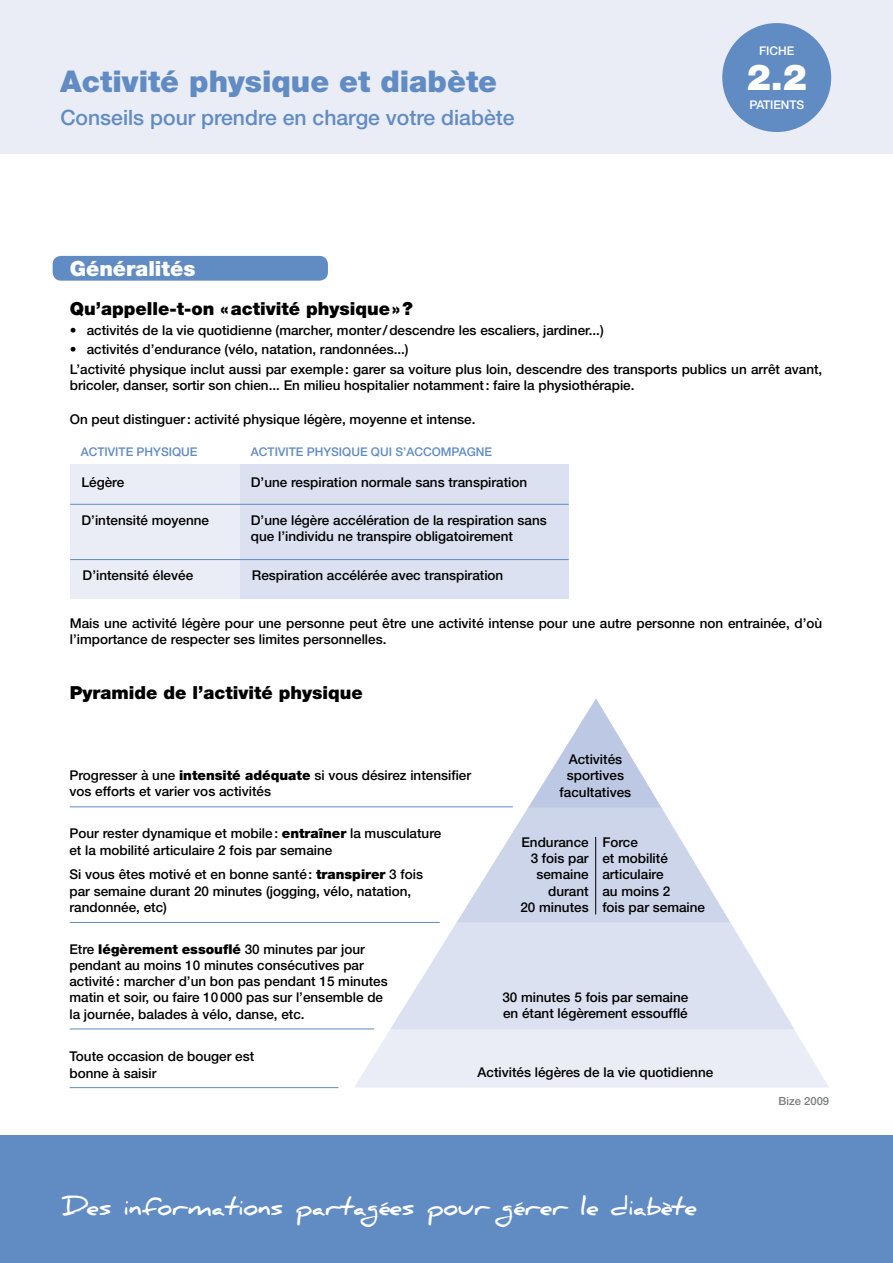
<style>
.page{position:relative;width:893px;height:1263px;background:#fff}
.page>*{position:absolute;margin:0;border:0;box-sizing:border-box;transform-origin:0 0}
.t1{font:900 36px "Helvetica Neue";color:#fff}
.t2{font:900 30px "Helvetica Neue";color:#618bc3}
.t3{font:700 24px "Daniel";color:#fff}
.t4{font:500 21.15px "Helvetica Neue";color:#618bc3}
.t5{font:900 21px "Helvetica Neue";color:#fff}
.t6{font:900 18px "Helvetica Neue";color:#000}
.t7{font:500 13.5px/16.2px "Helvetica Neue";color:#000}
.t8{font:500 12px "Helvetica Neue";color:#618bc3}
.t9{font:500 12px "Helvetica Neue";letter-spacing:-.01em;color:#fff}
.t10{font:500 11.25px "Helvetica Neue";color:#7b7c7e}
.s1{font-weight:900}
</style>
<div class="page">
<svg style="left:354px;top:807px;width:475px;height:280px;fill:#eaedf6"></svg>
<svg style="left:390px;top:699px;width:404px;height:330px"></svg>
<div style="left:0;top:0;width:893px;height:153px;background:#eaedf6"></div>
<div style="left:722px;top:23px;width:109px;height:109px;background:#618bc3;border-radius:50%"></div>
<div style="left:0;top:1135px;width:893px;height:128px;background:#618bc3"></div>
<div style="left:53px;top:256px;width:275px;height:25px;background:#618bc3;border-radius:9px"></div>
<hr style="left:70px;top:806px;width:443px;height:1px;background:#618bc3">
<hr style="left:70px;top:922px;width:370px;height:1px;background:#618bc3">
<hr style="left:595px;top:837px;width:1px;height:77px;background:#000">
<hr style="left:70px;top:1028px;width:304px;height:1px;background:#618bc3">
<hr style="left:70px;top:1087px;width:268px;height:1px;background:#618bc3">
<div style="left:70px;top:464px;width:462px;height:135px;background:#eaedf6"></div>
<div style="left:240px;top:464px;width:329px;height:135px;background:#dbe1f0"></div>
<hr style="left:70px;top:559px;width:499px;height:1px;background:#618bc3">
<hr style="left:70px;top:504px;width:499px;height:1px;background:#618bc3">
<h2 class="t2" style="left:60px;top:63px;width:438px">Activité physique et diabète</h2>
<h3 class="t4" style="left:60px;top:105px;width:456px">Conseils pour prendre en charge votre diabète</h3>
<p class="t9" style="left:759px;top:44px;width:37px">FICHE</p>
<h1 class="t1" style="left:747px;top:56px;width:62px">2.2</h1>
<p class="t9" style="left:749px;top:98px;width:56px">patie nts</p>
<h3 class="t5" style="left:70px;top:256px;width:127px">Généralités</h3>
<h3 class="t6" style="left:70px;top:298px;width:345px">Qu’appelle-t-on «activité physique»?</h3>
<p class="t7" style="left:70px;top:322px;width:535px">• activités de la vie quotidienne (marcher, monter/descendre les escaliers, jardiner...)</p>
<p class="t7" style="left:70px;top:338px;width:754px;line-height:20.4px">• activités d’endurance (vélo, natation, randonnées...)<br>L’activité physique inclut aussi par exemple: garer sa voiture plus loin, descendre des transports publics un arrêt avant,</p>
<p class="t7" style="left:70px;top:377px;width:566px">bricoler, danser, sortir son chien... En milieu hospitalier notamment: faire la physiothérapie.</p>
<p class="t7" style="left:70px;top:410px;width:407px">On peut distinguer: activité physique légère, moyenne et intense.</p>
<p class="t8" style="left:81px;top:444px;width:117px">Activite physique</p>
<p class="t8" style="left:251px;top:444px;width:174px">activite physique qui s’accom</p>
<p class="t8" style="left:452px;top:444px;width:41px">pagne</p>
<p class="t7" style="left:82px;top:473px;width:44px">Légère</p>
<p class="t7" style="left:251px;top:473px;width:278px">D’une respiration normale sans transpiration</p>
<p class="t7" style="left:82px;top:512px;width:129px">D’intensité moyenne</p>
<p class="t7" style="left:251px;top:512px;width:297px">D’une légère accélération de la respiration sans que l’individu ne transpire obligatoirement</p>
<p class="t7" style="left:252px;top:567px;width:253px">Respiration accélérée avec transpiration</p>
<p class="t7" style="left:83px;top:567px;width:112px">D’intensité élevée</p>
<p class="t7" style="left:70px;top:615px;width:754px">Mais une activité légère pour une personne peut être une activité intense pour une autre personne non entrainée, d’où l’importance de respecter ses limites personnelles.</p>
<h3 class="t6" style="left:70px;top:682px;width:295px">Pyramide de l’activité physique</h3>
<p class="t7" style="left:69px;top:767px;width:403px">Progresser à une <span class="s1">intensité adéquate</span> si vous désirez intensifier vos efforts et varier vos activités</p>
<p class="t7" style="left:560px;top:751px;width:73px;text-align:center">Activités sportives facultatives</p>
<p class="t7" style="left:69px;top:825px;width:373px">Pour rester dynamique et mobile: <span class="s1">entraîner</span> la musculature et la mobilité articulaire 2 fois par semaine</p>
<p class="t7" style="left:69px;top:866px;width:355px">Si vous êtes motivé et en bonne santé: <span class="s1">transpirer</span> 3 fois par semaine durant 20 minutes (jogging, vélo, natation, randonnée, etc)</p>
<p class="t7" style="left:69px;top:941px;width:320px">Etre <span class="s1">légèrement essouflé</span> 30 minutes par jour pendant au moins 10 minutes consécutives par activité: marcher d’un bon pas pendant 15 minutes matin et soir, ou faire 10000 pas sur l’ensemble de la journée, balades à vélo, danse, etc.</p>
<p class="t7" style="left:69px;top:1048px;width:186px">Toute occasion de bouger est bonne à saisir</p>
<p class="t7" style="left:520px;top:834px;width:70px;text-align:right">Endurance<br>3 fois par semaine durant<br>20 minutes</p>
<p class="t7" style="left:602px;top:834px;width:104px">Force<br>et mobilité articulaire<br>au moins 2<br>fois par semaine</p>
<p class="t7" style="left:502px;top:989px;width:188px">30 minutes 5 fois par semaine en étant légèrement essoufflé</p>
<p class="t7" style="left:478px;top:1064px;width:237px">Activités légères de la vie quotidienne</p>
<h3 class="t3" style="left:61px;top:1193px;width:637px">Des informations partagées pour gérer le diabète</h3>
<p class="t10" style="left:778px;top:1094px;width:52px">Bize 2009</p>
</div>
